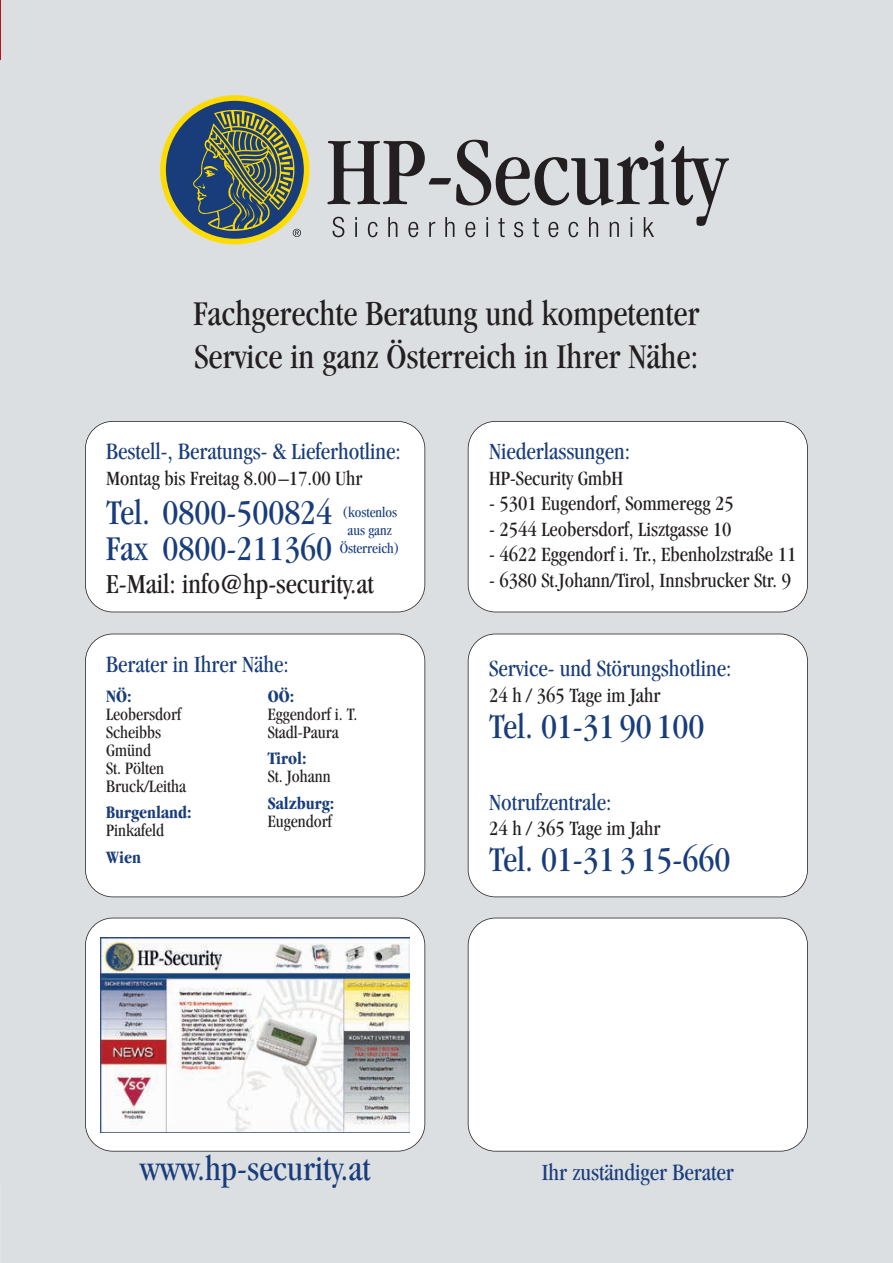
<style>
.page{position:relative;width:893px;height:1263px;background:#dcdfe2}
.page>*{position:absolute;margin:0;border:0;box-sizing:border-box;transform-origin:0 0}
.t1{font:condensed 36px/36px "Garamond LT";color:#193d7b}
.t2{font:condensed 36px/43.2px "Garamond LT";color:#231f20}
.t3{font:condensed 28.5px "Garamond LT";color:#231f20}
.t4{font:condensed 24px "Garamond LT";color:#193d7b}
.t5{font:condensed 21px "Garamond LT";color:#231f20}
.t6{font:condensed 18px/18px "Garamond LT";color:#231f20}
.t7{font:700 condensed 18px "Garamond LT";color:#193d7b}
.t8{font:condensed 15px/18px "Garamond LT";color:#193d7b;text-align:center}
</style>
<div class="page">
<div style="left:160px;top:95px;width:149px;height:149px;background:#ffdc01;border-radius:50%"></div>
<div style="left:166px;top:101px;width:138px;height:138px;background:#193d7b;border-radius:50%"></div>
<svg style="left:327px;top:140px;width:402px;height:97px"></svg>
<svg style="left:192px;top:108px;width:109px;height:129px"></svg>
<div style="left:468px;top:634px;width:340px;height:263px;background:#fff"></div>
<div style="left:85px;top:634px;width:340px;height:263px;background:#fff"></div>
<div style="left:468px;top:918px;width:340px;height:233px;background:#fff"></div>
<img style="left:85px;top:918px;width:340px;height:233px">
<div style="left:468px;top:421px;width:340px;height:191px;background:#fff"></div>
<div style="left:85px;top:421px;width:340px;height:191px;background:#fff"></div>
<h1 class="t2" style="left:194px;top:292px;width:507px">Fachgerechte Beratung und kompetenter<br>Service in ganz Österreich in Ihrer Nähe:</h1>
<p class="t4" style="left:106px;top:438px;width:296px">Bestell-, Beratungs- &amp; Lieferhotline:</p>
<p class="t5" style="left:106px;top:466px;width:258px">Montag bis Freitag 8.00–17.00 Uhr</p>
<h1 class="t1" style="left:106px;top:494px;width:227px">Tel. 0800-500824<br>Fax 0800-211360</h1>
<h2 class="t3" style="left:106px;top:568px;width:269px">E-Mail: info@hp-security.at</h2>
<p class="t8" style="left:340px;top:503px;width:61px">(kostenlos aus ganz<br>Österreich)</p>
<p class="t4" style="left:106px;top:651px;width:184px">Berater in Ihrer Nähe:</p>
<p class="t7" style="left:106px;top:686px;width:27px">NÖ:</p>
<p class="t6" style="left:106px;top:705px;width:81px">Leobersdorf<br>Scheibbs<br>Gmünd<br>St. Pölten<br>Bruck/Leitha</p>
<p class="t7" style="left:106px;top:802px;width:87px">Burgenland:</p>
<p class="t6" style="left:106px;top:821px;width:59px">Pinkafeld</p>
<p class="t7" style="left:106px;top:847px;width:36px">Wien</p>
<p class="t7" style="left:268px;top:686px;width:28px">OÖ:</p>
<p class="t6" style="left:268px;top:705px;width:91px">Eggendorf i. T.<br>Stadl-Paura</p>
<p class="t7" style="left:268px;top:748px;width:40px">Tirol:</p>
<p class="t6" style="left:268px;top:767px;width:64px">St. Johann</p>
<p class="t7" style="left:268px;top:793px;width:68px">Salzburg:</p>
<p class="t6" style="left:268px;top:812px;width:65px">Eugendorf</p>
<p class="t4" style="left:489px;top:438px;width:143px">Niederlassungen:</p>
<p class="t5" style="left:489px;top:466px;width:136px">HP-Security GmbH</p>
<p class="t5" style="left:489px;top:492px;width:246px">- 5301 Eugendorf, Sommeregg 25</p>
<p class="t5" style="left:489px;top:517px;width:244px">- 2544 Leobersdorf, Lisztgasse 10</p>
<p class="t5" style="left:489px;top:543px;width:309px">- 4622 Eggendorf i. Tr., Ebenholzstraße 11</p>
<p class="t5" style="left:489px;top:568px;width:303px">- 6380 St.Johann/Tirol, Innsbrucker Str. 9</p>
<p class="t4" style="left:489px;top:655px;width:244px">Service- und Störungshotline:</p>
<p class="t5" style="left:489px;top:683px;width:173px">24 h / 365 Tage im Jahr</p>
<h1 class="t1" style="left:489px;top:708px;width:217px">Tel. 01-31 90 100</h1>
<p class="t4" style="left:489px;top:789px;width:124px">Notrufzentrale:</p>
<p class="t5" style="left:489px;top:817px;width:173px">24 h / 365 Tage im Jahr</p>
<h1 class="t1" style="left:489px;top:841px;width:243px">Tel. 01-31 3 15-660</h1>
<h1 class="t1" style="left:140px;top:1150px;width:232px">www.hp-security.at</h1>
<p class="t4" style="left:542px;top:1159px;width:193px">Ihr zuständiger Berater</p>
</div>
